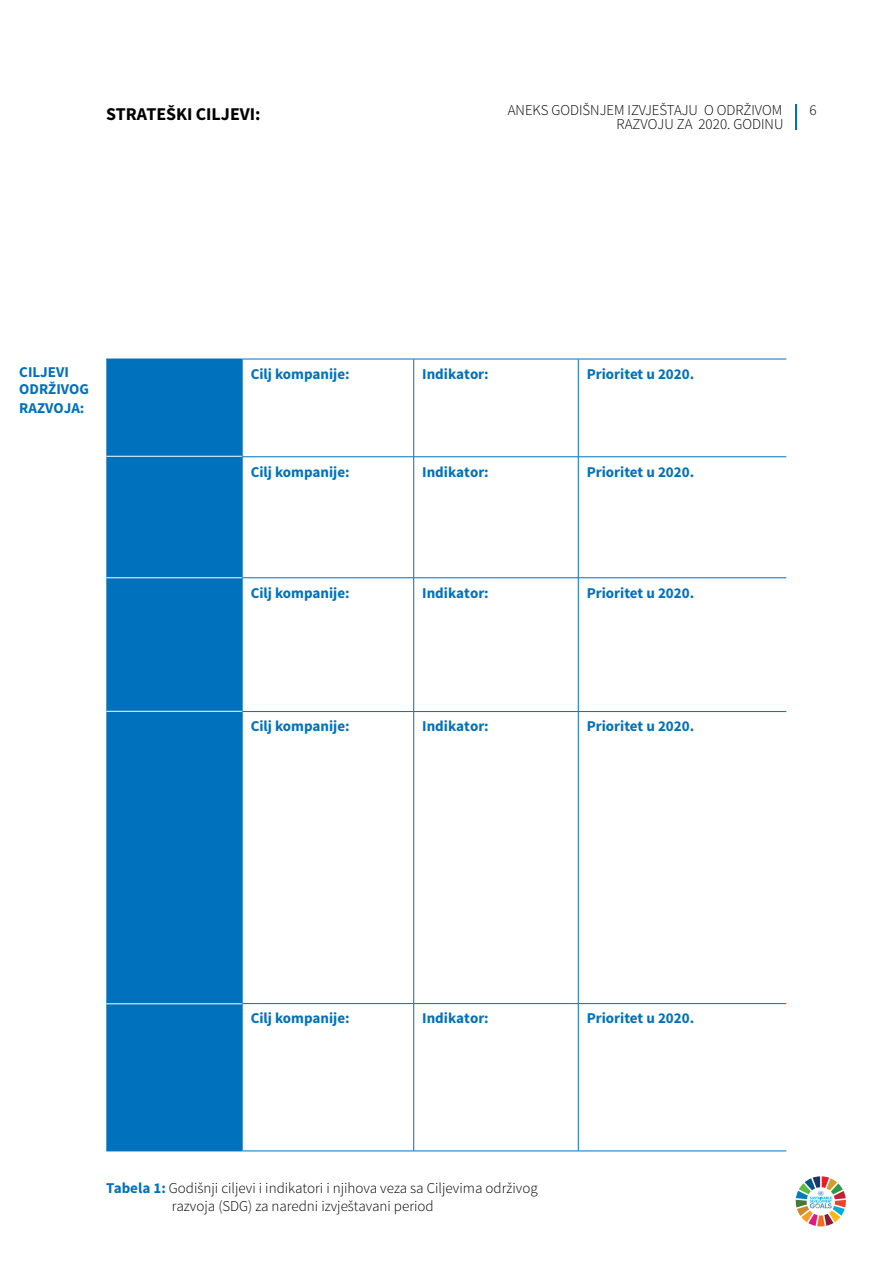
<style>
.page{position:relative;width:893px;height:1263px;background:#fff}
.page>*{position:absolute;margin:0;border:0;box-sizing:border-box;transform-origin:0 0}
.t1{font:700 18px "Source Sans Pro";color:#000}
.t2{font:700 15px "Source Sans Pro";color:#0071bc}
.t3{font:300 15px/18px "Source Sans Pro";color:#000}
.t4{font:700 15px/18px "Source Sans Pro";color:#0070bb}
.s1{font-weight:700;color:#0071bc}
</style>
<div class="page">
<hr style="left:795px;top:104px;width:2px;height:26px;background:#0071bc">
<svg style="left:796px;top:1176px;width:50px;height:50px"></svg>
<div style="left:106px;top:360px;width:136px;height:790px;background:#0071bc"></div>
<svg style="left:243px;top:457px;width:543px;height:546px"></svg>
<hr style="left:242px;top:359px;width:1px;height:98px;background:#0071bc">
<hr style="left:242px;top:457px;width:1px;height:121px;background:#0071bc">
<hr style="left:242px;top:578px;width:1px;height:133px;background:#0071bc">
<hr style="left:242px;top:711px;width:1px;height:292px;background:#0071bc">
<hr style="left:242px;top:1003px;width:1px;height:147px;background:#0071bc">
<hr style="left:106px;top:577px;width:136px;height:1px;background:#fff">
<hr style="left:413px;top:359px;width:1px;height:98px;background:#0071bc">
<hr style="left:578px;top:359px;width:1px;height:98px;background:#0071bc">
<hr style="left:243px;top:456px;width:171px;height:1px;background:#0071bc">
<hr style="left:414px;top:456px;width:164px;height:1px;background:#0071bc">
<hr style="left:413px;top:457px;width:1px;height:121px;background:#0071bc">
<hr style="left:578px;top:456px;width:208px;height:1px;background:#0071bc">
<hr style="left:578px;top:457px;width:1px;height:121px;background:#0071bc">
<hr style="left:243px;top:577px;width:171px;height:1px;background:#0071bc">
<hr style="left:414px;top:577px;width:164px;height:1px;background:#0071bc">
<hr style="left:413px;top:578px;width:1px;height:133px;background:#0071bc">
<hr style="left:578px;top:577px;width:208px;height:1px;background:#0071bc">
<hr style="left:578px;top:578px;width:1px;height:133px;background:#0071bc">
<hr style="left:243px;top:711px;width:171px;height:1px;background:#0071bc">
<hr style="left:414px;top:711px;width:164px;height:1px;background:#0071bc">
<hr style="left:413px;top:712px;width:1px;height:291px;background:#0071bc">
<hr style="left:578px;top:711px;width:208px;height:1px;background:#0071bc">
<hr style="left:578px;top:712px;width:1px;height:291px;background:#0071bc">
<hr style="left:243px;top:1003px;width:171px;height:1px;background:#0071bc">
<hr style="left:414px;top:1003px;width:164px;height:1px;background:#0071bc">
<hr style="left:413px;top:1004px;width:1px;height:146px;background:#0071bc">
<hr style="left:578px;top:1003px;width:208px;height:1px;background:#0071bc">
<hr style="left:578px;top:1004px;width:1px;height:146px;background:#0071bc">
<hr style="left:242px;top:1150px;width:172px;height:1px;background:#0071bc">
<hr style="left:414px;top:1150px;width:164px;height:1px;background:#0071bc">
<hr style="left:578px;top:1150px;width:208px;height:1px;background:#0071bc">
<hr style="left:106px;top:1150px;width:136px;height:1px;background:#0071bc">
<hr style="left:242px;top:359px;width:172px;height:1px;background:#0071bc">
<hr style="left:414px;top:359px;width:164px;height:1px;background:#0071bc">
<hr style="left:578px;top:359px;width:208px;height:1px;background:#0071bc">
<hr style="left:106px;top:359px;width:136px;height:1px;background:#0071bc">
<hr style="left:106px;top:456px;width:136px;height:1px;background:#fff">
<hr style="left:106px;top:711px;width:136px;height:1px;background:#fff">
<hr style="left:106px;top:1003px;width:136px;height:1px;background:#fff">
<p class="t1" style="left:106px;top:102px;width:156px">STRATEŠKI CILJEVI:</p>
<p class="t3" style="left:508px;top:101px;width:276px">ANEKS GODIŠNJEM IZVJEŠTAJU O ODRŽIVOM</p>
<p class="t3" style="left:810px;top:101px;width:9px">6</p>
<p class="t3" style="left:616px;top:115px;width:168px">RAZVOJU ZA 2020. GODINU</p>
<p class="t4" style="left:19px;top:363px;width:71px">CILJEVI<br>ODRŽIVOG<br>RAZVOJA:</p>
<p class="t2" style="left:251px;top:364px;width:100px">Cilj kompanije:</p>
<p class="t2" style="left:422px;top:364px;width:68px">Indikator:</p>
<p class="t2" style="left:587px;top:364px;width:109px">Prioritet u 2020.</p>
<p class="t2" style="left:251px;top:462px;width:100px">Cilj kompanije:</p>
<p class="t2" style="left:422px;top:462px;width:68px">Indikator:</p>
<p class="t2" style="left:587px;top:462px;width:109px">Prioritet u 2020.</p>
<p class="t2" style="left:251px;top:583px;width:100px">Cilj kompanije:</p>
<p class="t2" style="left:422px;top:583px;width:68px">Indikator:</p>
<p class="t2" style="left:587px;top:583px;width:109px">Prioritet u 2020.</p>
<p class="t2" style="left:251px;top:717px;width:100px">Cilj kompanije:</p>
<p class="t2" style="left:422px;top:717px;width:68px">Indikator:</p>
<p class="t2" style="left:587px;top:717px;width:109px">Prioritet u 2020.</p>
<p class="t2" style="left:251px;top:1009px;width:100px">Cilj kompanije:</p>
<p class="t2" style="left:422px;top:1009px;width:68px">Indikator:</p>
<p class="t2" style="left:587px;top:1009px;width:109px">Prioritet u 2020.</p>
<p class="t3" style="left:172px;top:1179px;width:367px;text-indent:-66px"><span class="s1">Tabela 1:</span> Godišnji ciljevi i indikatori i njihova veza sa Ciljevima održivog razvoja (SDG) za naredni izvještavani period</p>
</div>
